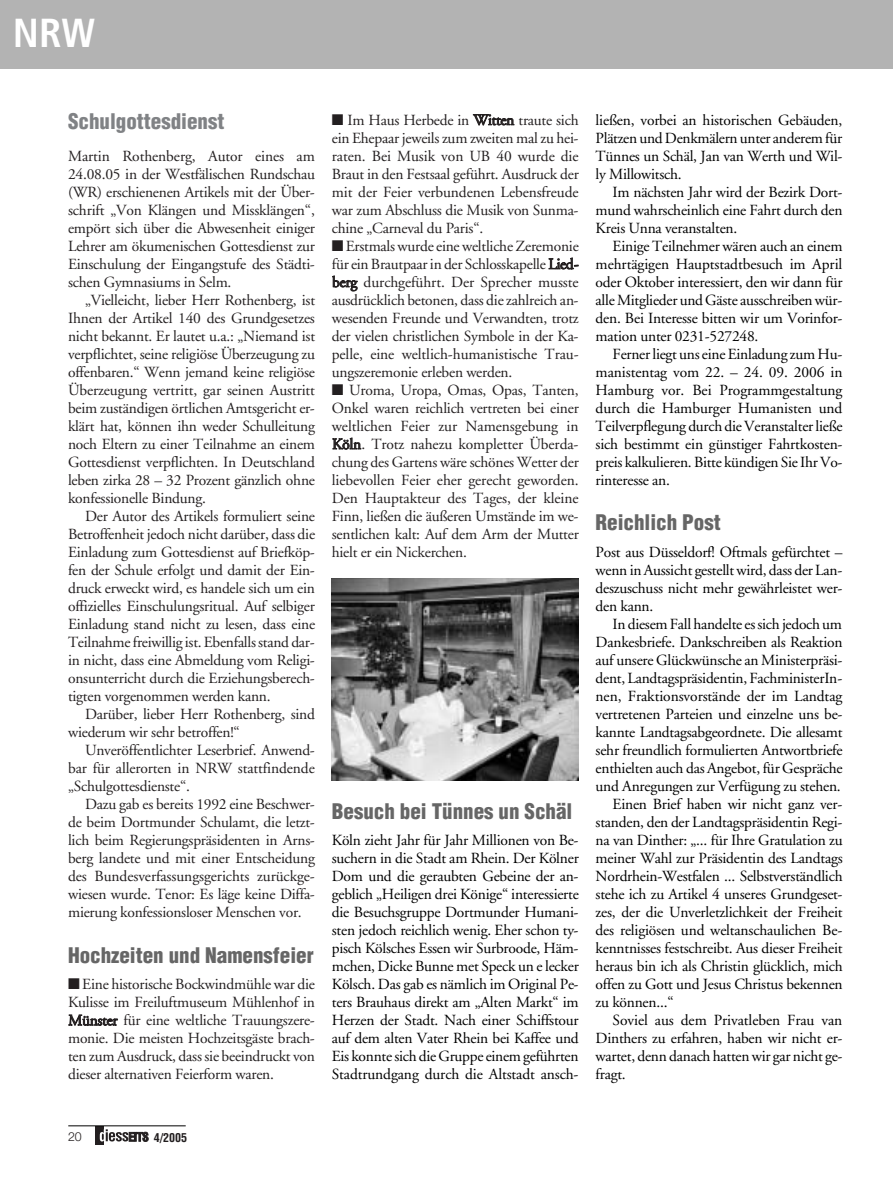
<style>
.page{position:relative;width:893px;height:1190px;background:#fff}
.page>*{position:absolute;margin:0;border:0;box-sizing:border-box;transform-origin:0 0}
.t1{font:700 condensed 40.5px "Frutiger";color:#fff}
.t2{font:900 condensed 21px "Helvetica";color:#666}
.t3{font:900 condensed 21px "Helvetica";color:#808285}
.t4{font:15.45px/18px "Adobe Garamond";letter-spacing:-.015em;color:#231f20;text-align:justify}
.t5{font:15.45px/18px "Adobe Garamond";letter-spacing:-.015em;color:#000;text-align:justify}
.t6{font:300 12.45px "Helvetica Neue";color:#231f20}
.t7{font:700 condensed 12px "Helvetica";color:#231f20}
</style>
<div class="page">
<div style="left:96px;top:1126px;width:8px;height:19px;background:#231f20"></div>
<svg style="left:100px;top:1129px;width:48px;height:12px"></svg>
<hr style="left:68px;top:1125px;width:118px;height:1px;background:#000">
<div style="left:0;top:0;width:892px;height:68px;background:#b3b3b3"></div>
<img style="left:332px;top:578px;width:246px;height:202px">
<h1 class="t1" style="left:13px;top:17px;width:84px">NRW</h1>
<h2 class="t3" style="left:68px;top:113px;width:158px">Schulgottesdienst</h2>
<p class="t4" style="left:68px;top:149px;width:248px">Martin Rothenberg, Autor eines am 24.08.05 in der Westfälischen Rundschau (WR) erschienenen Artikels mit der Über&shy;schrift „Von Klängen und Missklängen“, empört sich über die Abwesenheit einiger Lehrer am ökumenischen Gottesdienst zur Einschulung der Eingangstufe des Städti&shy;schen Gymnasiums in Selm.</p>
<p class="t4" style="left:68px;top:293px;width:248px;text-indent:17px">„Vielleicht, lieber Herr Rothenberg, ist Ihnen der Artikel 140 des Grundgesetzes nicht bekannt. Er lautet u.a.: „Niemand ist verpflichtet, seine religiöse Überzeugung zu offenbaren.“ Wenn jemand keine religiöse Überzeugung vertritt, gar seinen Austritt beim zuständigen örtlichen Amtsgericht er&shy;klärt hat, können ihn weder Schulleitung noch Eltern zu einer Teilnahme an einem Gottesdienst verpflichten. In Deutschland leben zirka 28 – 32 Prozent gänzlich ohne konfessionelle Bindung.</p>
<p class="t4" style="left:68px;top:509px;width:248px;text-indent:17px">Der Autor des Artikels formuliert seine Betroffenheit jedoch nicht darüber, dass die Einladung zum Gottesdienst auf Briefköp&shy;fen der Schule erfolgt und damit der Ein&shy;druck erweckt wird, es handele sich um ein offizielles Einschulungsritual. Auf selbiger Einladung stand nicht zu lesen, dass eine Teilnahme freiwillig ist. Ebenfalls stand dar&shy;in nicht, dass eine Abmeldung vom Religi&shy;onsunterricht durch die Erziehungsberech&shy;tigten vorgenommen werden kann.</p>
<p class="t4" style="left:68px;top:707px;width:248px;text-indent:17px">Darüber, lieber Herr Rothenberg, sind wiederum wir sehr betroffen!“</p>
<p class="t4" style="left:68px;top:743px;width:248px;text-indent:17px">Unveröffentlichter Leserbrief. Anwend&shy;bar für allerorten in NRW stattfindende „Schulgottesdienste“.</p>
<p class="t4" style="left:68px;top:797px;width:248px;text-indent:17px">Dazu gab es bereits 1992 eine Beschwer&shy;de beim Dortmunder Schulamt, die letzt&shy;lich beim Regierungspräsidenten in Arns&shy;berg landete und mit einer Entscheidung des Bundesverfassungsgerichts zurückge&shy;wiesen wurde. Tenor: Es läge keine Diffa&shy;mierung konfessionsloser Menschen vor.</p>
<h2 class="t2" style="left:68px;top:947px;width:247px">Hochzeiten und Namensfeier</h2>
<p class="t4" style="left:68px;top:977px;width:248px">■ Eine historische Bockwindmühle war die Kulisse im Freiluftmuseum Mühlenhof in Münster für eine weltliche Trauungszere&shy;monie. Die meisten Hochzeitsgäste brach&shy;ten zum Ausdruck, dass sie beeindruckt von dieser alternativen Feierform waren.</p>
<p class="t4" style="left:332px;top:113px;width:248px">■ Im Haus Herbede in Witten traute sich ein Ehepaar jeweils zum zweiten mal zu hei&shy;raten. Bei Musik von UB 40 wurde die Braut in den Festsaal geführt. Ausdruck der mit der Feier verbundenen Lebensfreude war zum Abschluss die Musik von Sunma&shy;chine „Carneval du Paris“.</p>
<p class="t4" style="left:332px;top:239px;width:248px">■Erstmals wurde eine weltliche Zeremonie für ein Brautpaar in der Schlosskapelle Lied&shy;berg durchgeführt. Der Sprecher musste ausdrücklich betonen, dass die zahlreich an&shy;wesenden Freunde und Verwandten, trotz der vielen christlichen Symbole in der Ka&shy;pelle, eine weltlich-humanistische Trau&shy;ungszeremonie erleben werden.</p>
<p class="t4" style="left:332px;top:383px;width:248px">■ Uroma, Uropa, Omas, Opas, Tanten, Onkel waren reichlich vertreten bei einer weltlichen Feier zur Namensgebung in Köln. Trotz nahezu kompletter Überda&shy;chung des Gartens wäre schönes Wetter der liebevollen Feier eher gerecht geworden.<br>Den Hauptakteur des Tages, der kleine Finn, ließen die äußeren Umstände im we&shy;sentlichen kalt: Auf dem Arm der Mutter hielt er ein Nickerchen.</p>
<h2 class="t2" style="left:332px;top:803px;width:242px">Besuch bei Tünnes un Schäl</h2>
<p class="t5" style="left:332px;top:833px;width:248px">Köln zieht Jahr für Jahr Millionen von Be&shy;suchern in die Stadt am Rhein. Der Kölner Dom und die geraubten Gebeine der an&shy;geblich „Heiligen drei Könige“ interessierte die Besuchsgruppe Dortmunder Humani&shy;sten jedoch reichlich wenig. Eher schon ty&shy;pisch Kölsches Essen wir Surbroode, Häm&shy;mchen, Dicke Bunne met Speck un e lecker Kölsch. Das gab es nämlich im Original Pe&shy;ters Brauhaus direkt am „Alten Markt“ im Herzen der Stadt. Nach einer Schiffstour auf dem alten Vater Rhein bei Kaffee und Eis konnte sich die Gruppe einem geführten Stadtrundgang durch die Altstadt ansch-</p>
<p class="t5" style="left:595px;top:113px;width:248px">ließen, vorbei an historischen Gebäuden, Plätzen und Denkmälern unter anderem für Tünnes un Schäl, Jan van Werth und Wil&shy;ly Millowitsch.</p>
<p class="t5" style="left:595px;top:185px;width:248px;text-indent:17px">Im nächsten Jahr wird der Bezirk Dort&shy;mund wahrscheinlich eine Fahrt durch den Kreis Unna veranstalten.</p>
<p class="t5" style="left:595px;top:239px;width:248px;text-indent:17px">Einige Teilnehmer wären auch an einem mehrtägigen Hauptstadtbesuch im April oder Oktober interessiert, den wir dann für alle Mitglieder und Gäste ausschreiben wür&shy;den. Bei Interesse bitten wir um Vorinfor&shy;mation unter 0231-527248.</p>
<p class="t5" style="left:595px;top:347px;width:248px;text-indent:17px">Ferner liegt uns eine Einladung zum Hu&shy;manistentag vom 22. – 24. 09. 2006 in Hamburg vor. Bei Programmgestaltung durch die Hamburger Humanisten und Teilverpflegung durch die Veranstalter ließe sich bestimmt ein günstiger Fahrtkosten&shy;preis kalkulieren. Bitte kündigen Sie Ihr Vo&shy;rinteresse an.</p>
<h2 class="t2" style="left:595px;top:515px;width:127px">Reichlich Post</h2>
<p class="t5" style="left:595px;top:545px;width:248px">Post aus Düsseldorf! Oftmals gefürchtet – wenn in Aussicht gestellt wird, dass der Lan&shy;deszuschuss nicht mehr gewährleistet wer&shy;den kann.</p>
<p class="t5" style="left:612px;top:617px;width:231px">In diesem Fall handelte es sich jedoch um</p>
<p class="t5" style="left:595px;top:635px;width:248px">Dankesbriefe. Dankschreiben als Reaktion</p>
<p class="t5" style="left:595px;top:653px;width:248px">auf unsere Glückwünsche an Ministerpräsi-</p>
<p class="t5" style="left:595px;top:671px;width:248px">dent, Landtagspräsidentin, FachministerIn-</p>
<p class="t5" style="left:595px;top:689px;width:248px">nen, Fraktionsvorstände der im Landtag</p>
<p class="t5" style="left:595px;top:707px;width:248px">vertretenen Parteien und einzelne uns be-</p>
<p class="t5" style="left:595px;top:725px;width:248px">kannte Landtagsabgeordnete. Die allesamt</p>
<p class="t5" style="left:595px;top:743px;width:248px">sehr freundlich formulierten Antwortbriefe</p>
<p class="t5" style="left:595px;top:761px;width:248px">enthielten auch das Angebot, für Gespräche</p>
<p class="t5" style="left:595px;top:779px;width:247px">und Anregungen zur Verfügung zu stehen.</p>
<p class="t5" style="left:612px;top:797px;width:231px">Einen Brief haben wir nicht ganz ver-</p>
<p class="t5" style="left:595px;top:815px;width:248px">standen, den der Landtagspräsidentin Regi-</p>
<p class="t5" style="left:595px;top:833px;width:248px">na van Dinther: „... für Ihre Gratulation zu</p>
<p class="t5" style="left:595px;top:851px;width:248px">meiner Wahl zur Präsidentin des Landtags</p>
<p class="t5" style="left:595px;top:869px;width:248px">Nordrhein-Westfalen ... Selbstverständlich</p>
<p class="t5" style="left:595px;top:887px;width:248px">stehe ich zu Artikel 4 unseres Grundgeset-</p>
<p class="t5" style="left:595px;top:905px;width:248px">zes, der die Unverletzlichkeit der Freiheit</p>
<p class="t5" style="left:595px;top:923px;width:248px">des religiösen und weltanschaulichen Be-</p>
<p class="t5" style="left:595px;top:941px;width:248px">kenntnisses festschreibt. Aus dieser Freiheit</p>
<p class="t5" style="left:595px;top:959px;width:248px">heraus bin ich als Christin glücklich, mich</p>
<p class="t5" style="left:595px;top:977px;width:248px">offen zu Gott und Jesus Christus bekennen</p>
<p class="t5" style="left:595px;top:995px;width:79px">zu können...“</p>
<p class="t5" style="left:612px;top:1013px;width:231px">Soviel aus dem Privatleben Frau van</p>
<p class="t5" style="left:595px;top:1031px;width:248px">Dinthers zu erfahren, haben wir nicht er-</p>
<p class="t5" style="left:595px;top:1049px;width:248px">wartet, denn danach hatten wir gar nicht ge-</p>
<p class="t5" style="left:595px;top:1067px;width:32px">fragt.</p>
<p class="t6" style="left:68px;top:1132px;width:15px">20</p>
<p class="t7" style="left:154px;top:1132px;width:35px">4/2005</p>
</div>
